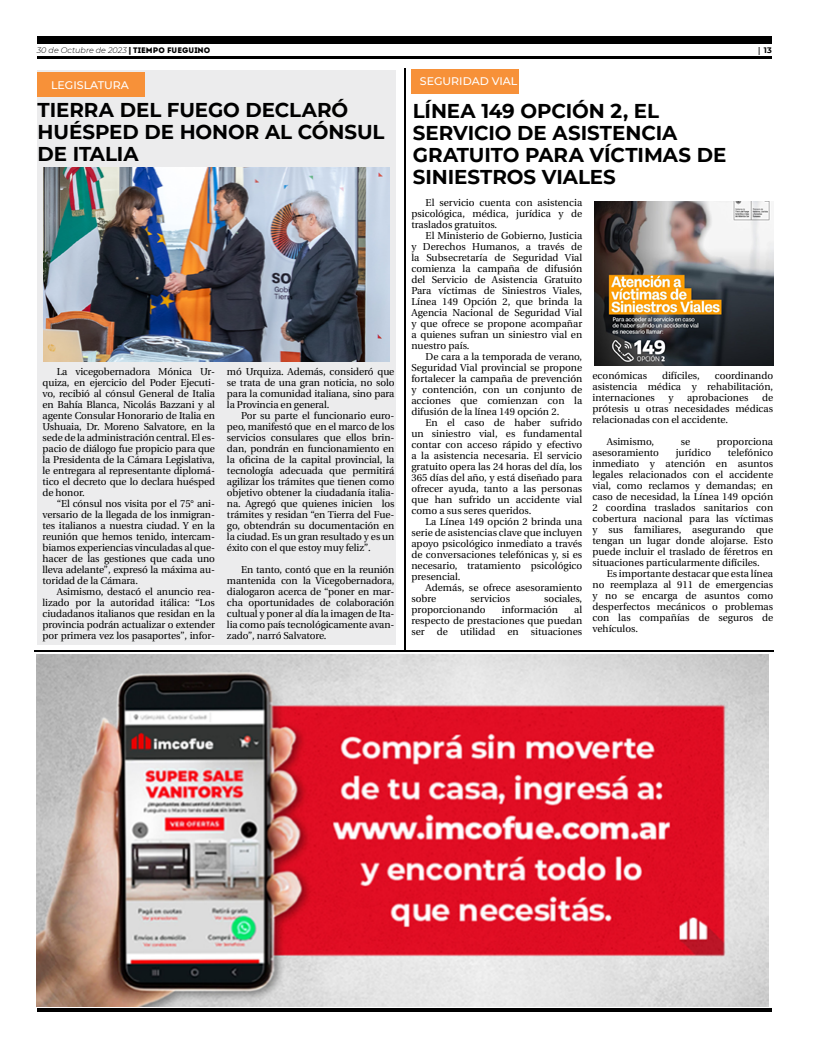
<style>
.page{position:relative;width:820px;height:1049px;background:#fff}
.page>*{position:absolute;margin:0;border:0;box-sizing:border-box;transform-origin:0 0}
.t1{font:700 20px/22px "Montserrat";letter-spacing:-.005em;color:#000}
.t2{font:500 11px "Montserrat";color:#fff}
.t3{font:10px/11px "Utopia";color:#000;text-align:justify}
.t4{font:italic 300 8px "Montserrat";color:#000}
.t5{font:700 8px "Montserrat";color:#000}
.s1{font-family:"Fedra Sans Pro";font-weight:700;font-style:normal}
.s2{font-family:"Intro";font-weight:400;font-style:normal}
.s3{font-family:"Utopia"}
</style>
<div class="page">
<hr style="left:37px;top:56px;width:734px;height:3px;background:#000">
<div style="left:37px;top:37px;width:734px;height:7px;background:#000"></div>
<hr style="left:37px;top:1008px;width:734px;height:4px;background:#000">
<img style="left:37px;top:655px;width:731px;height:351px">
<div style="left:37px;top:71px;width:358px;height:574px;background:#ececed"></div>
<div style="left:395px;top:60px;width:19px;height:590px;background:#000;opacity:.48"></div>
<div style="left:37px;top:72px;width:108px;height:25px;background:#f79139"></div>
<img style="left:44px;top:167px;width:345px;height:194px">
<div style="left:411px;top:69px;width:108px;height:25px;background:#f79139"></div>
<img style="left:594px;top:201px;width:179px;height:165px">
<div style="left:25px;top:641px;width:756px;height:10px;background:#000;opacity:.48"></div>
<p class="t4" style="left:37px;top:45px;width:175px">30 de Octubre de 2023 <span class="s1">|</span> <span class="s2">TIEMPO FUEGUINO</span></p>
<p class="t5" style="left:757px;top:44px;width:15px"><span class="s3">|</span> 13</p>
<p class="t2" style="left:51px;top:77px;width:79px">LEGISLATURA</p>
<p class="t2" style="left:420px;top:74px;width:99px">SEGURIDAD VIAL</p>
<h1 class="t1" style="left:38px;top:98px;width:348px">TIERRA DEL FUEGO DECLARÓ<br>HUÉSPED DE HONOR AL CÓNSUL<br>DE ITALIA</h1>
<p class="t3" style="left:43px;top:367px;width:174px;text-indent:14px">La vicegobernadora Mónica Ur&shy;quiza, en ejercicio del Poder Ejecuti&shy;vo, recibió al cónsul General de Italia en Bahía Blanca, Nicolás Bazzani y al agente Consular Honorario de Italia en Ushuaia, Dr. Moreno Salvatore, en la sede de la administración central. El es&shy;pacio de diálogo fue propicio para que la Presidenta de la Cámara Legislativa, le entregara al representante diplomá&shy;tico el decreto que lo declara huésped de honor.</p>
<p class="t3" style="left:43px;top:499px;width:174px;text-indent:14px">“El cónsul nos visita por el 75° ani&shy;versario de la llegada de los inmigran&shy;tes italianos a nuestra ciudad. Y en la reunión que hemos tenido, intercam&shy;biamos experiencias vinculadas al que&shy;hacer de las gestiones que cada uno lleva adelante”, expresó la máxima au&shy;toridad de la Cámara.</p>
<p class="t3" style="left:43px;top:587px;width:174px;text-indent:14px">Asimismo, destacó el anuncio rea&shy;lizado por la autoridad itálica: “Los ciudadanos italianos que residan en la provincia podrán actualizar o extender por primera vez los pasaportes”, infor-</p>
<p class="t3" style="left:227px;top:367px;width:169px">mó Urquiza. Además, consideró que se trata de una gran noticia, no solo para la comunidad italiana, sino para la Provincia en general.</p>
<p class="t3" style="left:227px;top:411px;width:169px;text-indent:14px">Por su parte el funcionario euro&shy;peo, manifestó que en el marco de los servicios consulares que ellos brin&shy;dan, pondrán en funcionamiento en la oficina de la capital provincial, la tecnología adecuada que permitirá agilizar los trámites que tienen como objetivo obtener la ciudadanía italia&shy;na. Agregó que quienes inicien los trámites y residan “en Tierra del Fue&shy;go, obtendrán su documentación en la ciudad. Es un gran resultado y es un éxito con el que estoy muy feliz”.</p>
<p class="t3" style="left:227px;top:565px;width:169px;text-indent:14px">En tanto, contó que en la reunión mantenida con la Vicegobernadora, dialogaron acerca de “poner en mar&shy;cha oportunidades de colaboración cultual y poner al día la imagen de Ita&shy;lia como país tecnológicamente avan&shy;zado”, narró Salvatore.</p>
<h1 class="t1" style="left:412px;top:99px;width:315px">LÍNEA 149 OPCIÓN 2, EL<br>SERVICIO DE ASISTENCIA<br>GRATUITO PARA VÍCTIMAS DE<br>SINIESTROS VIALES</h1>
<p class="t3" style="left:411px;top:197px;width:172px;text-indent:14px">El servicio cuenta con asistencia psicológica, médica, jurídica y de traslados gratuitos.</p>
<p class="t3" style="left:411px;top:230px;width:172px;text-indent:14px">El Ministerio de Gobierno, Justicia y Derechos Humanos, a través de la Subsecretaría de Seguridad Vial comienza la campaña de difusión del Servicio de Asistencia Gratuito Para víctimas de Siniestros Viales, Línea 149 Opción 2, que brinda la Agencia Nacional de Seguridad Vial y que ofrece se propone acompañar a quienes sufran un siniestro vial en nuestro país.</p>
<p class="t3" style="left:411px;top:351px;width:172px;text-indent:14px">De cara a la temporada de verano, Seguridad Vial provincial se propone fortalecer la campaña de prevención y contención, con un conjunto de acciones que comienzan con la difusión de la línea 149 opción 2.</p>
<p class="t3" style="left:411px;top:417px;width:172px;text-indent:14px">En el caso de haber sufrido un siniestro vial, es fundamental contar con acceso rápido y efectivo a la asistencia necesaria. El servicio gratuito opera las 24 horas del día, los 365 días del año, y está diseñado para ofrecer ayuda, tanto a las personas que han sufrido un accidente vial como a sus seres queridos.</p>
<p class="t3" style="left:411px;top:516px;width:172px;text-indent:14px">La Línea 149 opción 2 brinda una serie de asistencias clave que incluyen apoyo psicológico inmediato a través de conversaciones telefónicas y, si es necesario, tratamiento psicológico presencial.</p>
<p class="t3" style="left:411px;top:582px;width:172px;text-indent:14px">Además, se ofrece asesoramiento sobre</p>
<p class="t3" style="left:592px;top:371px;width:182px;text-indent:122px">coordinando asistencia médica y rehabilitación, internaciones</p>
<p class="t3" style="left:592px;top:371px;width:56px">económicas</p>
<p class="t3" style="left:661px;top:371px;width:39px">difíciles,</p>
<p class="t3" style="left:592px;top:393px;width:182px;text-indent:169px">de prótesis u otras necesidades médicas relacionadas con el accidente.</p>
<p class="t3" style="left:606px;top:437px;width:49px">Asimismo,</p>
<p class="t3" style="left:680px;top:437px;width:11px">se</p>
<p class="t3" style="left:716px;top:437px;width:58px">proporciona</p>
<p class="t3" style="left:592px;top:448px;width:68px">asesoramiento</p>
<p class="t3" style="left:675px;top:448px;width:37px">jurídico</p>
<p class="t3" style="left:668px;top:393px;width:7px">y</p>
<p class="t3" style="left:686px;top:393px;width:63px">aprobaciones</p>
<p class="t3" style="left:592px;top:448px;width:182px;text-indent:135px">telefónico inmediato y atención en asuntos legales relacionados con el accidente vial, como reclamos y demandas; en caso de necesidad, la Línea 149 opción 2 coordina traslados sanitarios con cobertura nacional para las víctimas y sus familiares, asegurando que tengan un lugar donde alojarse. Esto puede incluir el traslado de féretros en situaciones particularmente difíciles.</p>
<p class="t3" style="left:592px;top:569px;width:182px;text-indent:14px">Es importante destacar que esta línea no reemplaza al 911 de emergencias y no se encarga de asuntos como desperfectos mecánicos o problemas con las compañías de seguros de vehículos.</p>
<p class="t3" style="left:470px;top:593px;width:41px">servicios</p>
<p class="t3" style="left:544px;top:593px;width:40px">sociales,</p>
<p class="t3" style="left:411px;top:604px;width:76px">proporcionando</p>
<p class="t3" style="left:501px;top:604px;width:58px">información</p>
<p class="t3" style="left:411px;top:604px;width:172px;text-indent:163px">al respecto de prestaciones que puedan ser de utilidad en situaciones</p>
</div>
